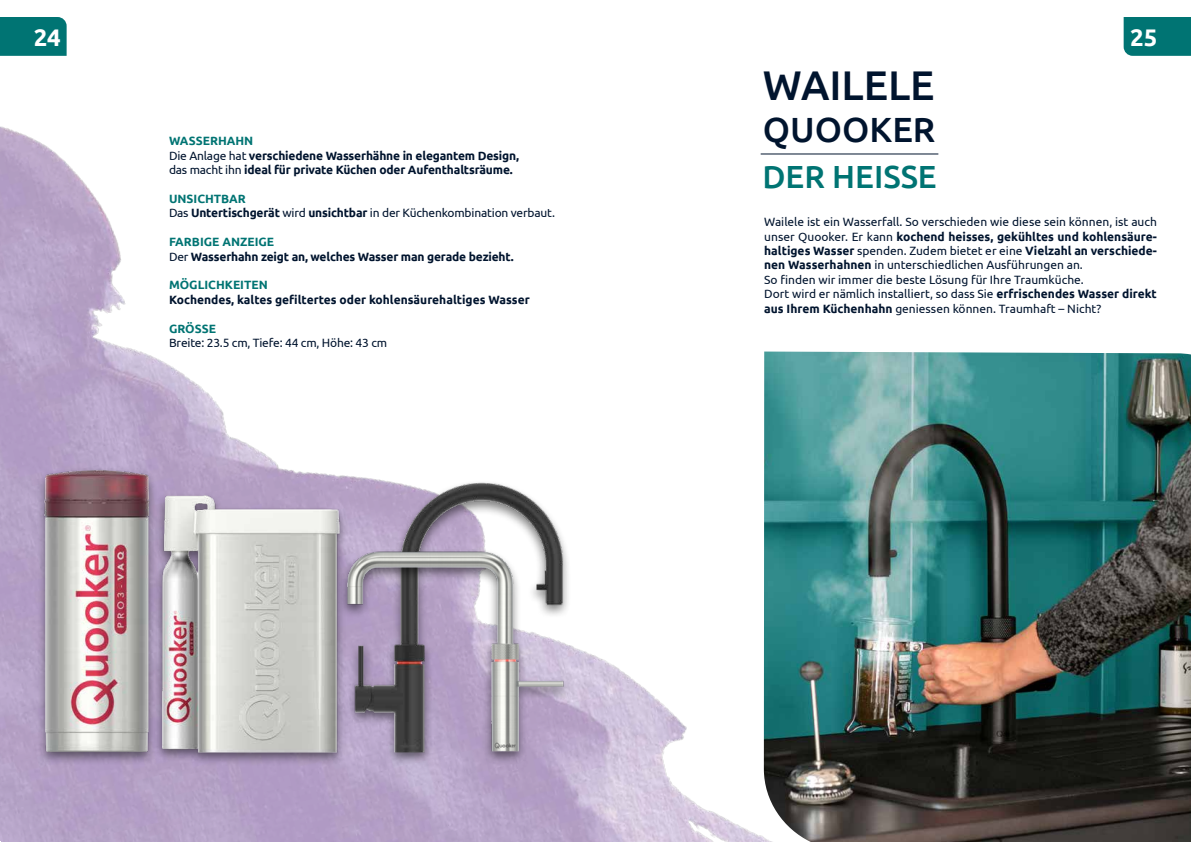
<style>
.page{position:relative;width:1191px;height:842px;background:#fff}
.page>*{position:absolute;margin:0;border:0;box-sizing:border-box;transform-origin:0 0}
.t1{font:500 41.5px "Ubuntu";color:#00142e}
.t2{font:500 35px "Ubuntu";color:#00142e}
.t3{font:500 32px "Ubuntu";color:#007473}
.t4{font:700 24px "Ubuntu";color:#fff}
.t5{font:12px/14.4px "Ubuntu";color:#00142e}
.t6{font:700 12px/14.4px "Ubuntu";letter-spacing:-.015em;color:#00142e}
.t7{font:700 12px "Ubuntu";color:#007473}
.s1{color:#007473}
.s2{font-weight:400}
.s3{font-weight:700;color:#007473}
.s4{font-weight:700}
</style>
<div class="page">
<div style="left:1123px;top:17px;width:68px;height:39px;background:#007473"></div>
<img style="left:0;top:126px;width:877px;height:716px">
<img style="left:764px;top:351px;width:427px;height:491px">
<div style="left:0;top:17px;width:67px;height:39px;background:#007473"></div>
<hr style="left:760px;top:153px;width:178px;height:1px;background:#00142e">
<img style="left:352px;top:473px;width:218px;height:65px">
<img style="left:158px;top:473px;width:194px;height:289px">
<div style="left:36px;top:466px;width:122px;height:300px;background:#ac98bc"></div>
<img style="left:37px;top:464px;width:116px;height:296px">
<div style="left:338px;top:548px;width:234px;height:218px;background:#000;opacity:.5"></div>
<img style="left:340px;top:538px;width:233px;height:222px">
<h3 class="t4" style="left:34px;top:23px;width:29px">24</h3>
<p class="t6" style="left:169px;top:134px;width:351px"><span class="s1">WASSERHAHN<br></span><span class="s2">Die Anlage hat</span> verschiedene Wasserhähne in elegantem Design, <span class="s2">das macht ihn</span> ideal für private Küchen oder Aufenthaltsräume.</p>
<p class="t5" style="left:169px;top:191px;width:387px"><span class="s3">UNSICHTBAR<br></span>Das <span class="s4">Untertischgerät</span> wird <span class="s4">unsichtbar</span> in der Küchenkombination verbaut.</p>
<p class="t6" style="left:169px;top:235px;width:346px"><span class="s1">FARBIGE ANZEIGE<br></span><span class="s2">Der</span> Wasserhahn zeigt an, welches Wasser man gerade bezieht.</p>
<p class="t7" style="left:169px;top:278px;width:100px">MÖGLICHKEITEN</p>
<p class="t6" style="left:169px;top:292px;width:362px">Kochendes, kaltes gefiltertes oder kohlensäurehaltiges Wasser</p>
<p class="t7" style="left:169px;top:321px;width:48px">GRÖSSE</p>
<p class="t5" style="left:169px;top:335px;width:220px">Breite: 23.5 cm, Tiefe: 44 cm, Höhe: 43 cm</p>
<h1 class="t1" style="left:763px;top:59px;width:173px">WAILELE</h1>
<h2 class="t2" style="left:763px;top:107px;width:174px">QUOOKER</h2>
<h3 class="t3" style="left:762px;top:156px;width:176px">DER HEISSE</h3>
<h3 class="t4" style="left:1130px;top:23px;width:29px">25</h3>
<p class="t5" style="left:764px;top:214px;width:394px">Wailele ist ein Wasserfall. So verschieden wie diese sein können, ist auch unser Quooker. Er kann <span class="s4">kochend heisses, gekühltes und kohlensäure&shy;haltiges Wasser</span> spenden. Zudem bietet er eine <span class="s4">Vielzahl an verschiede&shy;nen Wasserhahnen</span> in unterschiedlichen Ausführungen an.<br>So finden wir immer die beste Lösung für Ihre Traumküche.<br>Dort wird er nämlich installiert, so dass Sie <span class="s4">erfrischendes Wasser direkt aus Ihrem Küchenhahn</span> geniessen können. Traumhaft – Nicht?</p>
</div>
